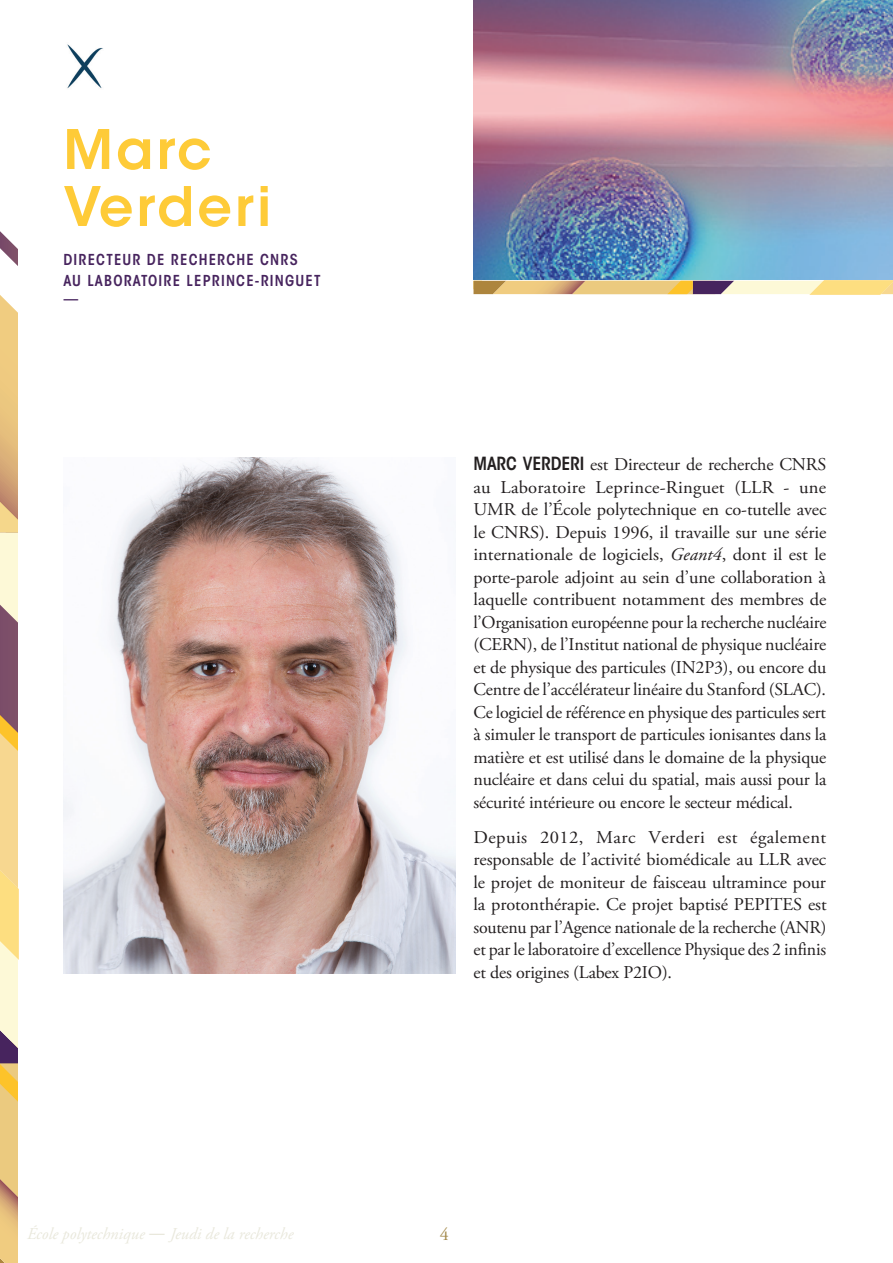
<style>
.page{position:relative;width:893px;height:1263px;background:#fff}
.page>*{position:absolute;margin:0;border:0;box-sizing:border-box;transform-origin:0 0}
.Titre_-_32_pts__Gras{font:600 54px "ITC Avant Garde Std";letter-spacing:.055em;color:#fecb38}
.Corps_de_texte_-_Let{font:18px/22.5px "Adobe Garamond Pro";letter-spacing:-.01em;color:#231f20;text-align:justify}
.t1{font:18px "Adobe Garamond Pro";color:#a48a4c}
.t2{font:italic 16.5px "Adobe Garamond Pro";color:#e9e8dc}
.t3{font:600 condensed 15px "ITC Avant Garde Std";letter-spacing:.08em;color:#47245e}
.t4{font:500 condensed 15px "ITC Avant Garde Std";color:#47245e}
.s1{font-family:"ITC Avant Garde Std";font-style:normal}
.s2{font-family:"ITC Avant Garde Std";font-weight:600;font-stretch:condensed}
.s3{font-style:italic}
</style>
<div class="page">
<img style="left:63px;top:457px;width:392px;height:517px">
<img style="left:473px;top:0;width:420px;height:281px">
<img style="left:67px;top:44px;width:36px;height:45px">
<svg style="left:473px;top:281px;width:420px;height:13px;background:#dfc287"></svg>
<svg style="left:0;top:231px;width:18px;height:35px"></svg>
<svg style="left:0;top:295px;width:18px;height:968px;background:#dfbf8a"></svg>
<p class="Titre_-_32_pts__Gras" style="left:63px;top:115px;width:150px">Marc</p>
<p class="Titre_-_32_pts__Gras" style="left:63px;top:172px;width:209px">Verderi</p>
<p class="t3" style="left:63px;top:251px;width:236px">DIRECTEUR DE RECHERCHE CNRS</p>
<p class="t3" style="left:63px;top:272px;width:259px">AU LABORATOIRE LEPRINCE-RINGUET</p>
<p class="t4" style="left:63px;top:290px;width:16px">—</p>
<p class="t2" style="left:27px;top:1224px;width:268px">École polytechnique <span class="s1">—</span> Jeudi de la recherche</p>
<p class="Corps_de_texte_-_Let" style="left:473px;top:454px;width:354px"><span class="s2">MARC VERDERI</span> est Directeur de recherche CNRS au Laboratoire Leprince-Ringuet (LLR - une UMR de l’École polytechnique en co-tutelle avec le CNRS). Depuis 1996, il travaille sur une série internationale de logiciels, <span class="s3">Geant4</span>, dont il est le porte-parole adjoint au sein d’une collaboration à laquelle contribuent notamment des membres de l’Organisation européenne pour la recherche nucléaire (CERN), de l’Institut national de physique nucléaire et de physique des particules (IN2P3), ou encore du Centre de l’accélérateur linéaire du Stanford (SLAC).<br>Ce logiciel de référence en physique des particules sert à simuler le transport de particules ionisantes dans la matière et est utilisé dans le domaine de la physique nucléaire et dans celui du spatial, mais aussi pour la sécurité intérieure ou encore le secteur médical.</p>
<p class="Corps_de_texte_-_Let" style="left:473px;top:826px;width:355px">Depuis 2012, Marc Verderi est également responsable de l’activité biomédicale au LLR avec le projet de moniteur de faisceau ultramince pour la protonthérapie. Ce projet baptisé PEPITES est soutenu par l’Agence nationale de la recherche (ANR) et par le laboratoire d’excellence Physique des 2 infinis et des origines (Labex P2IO).</p>
<p class="t1" style="left:440px;top:1223px;width:10px">4</p>
</div>
